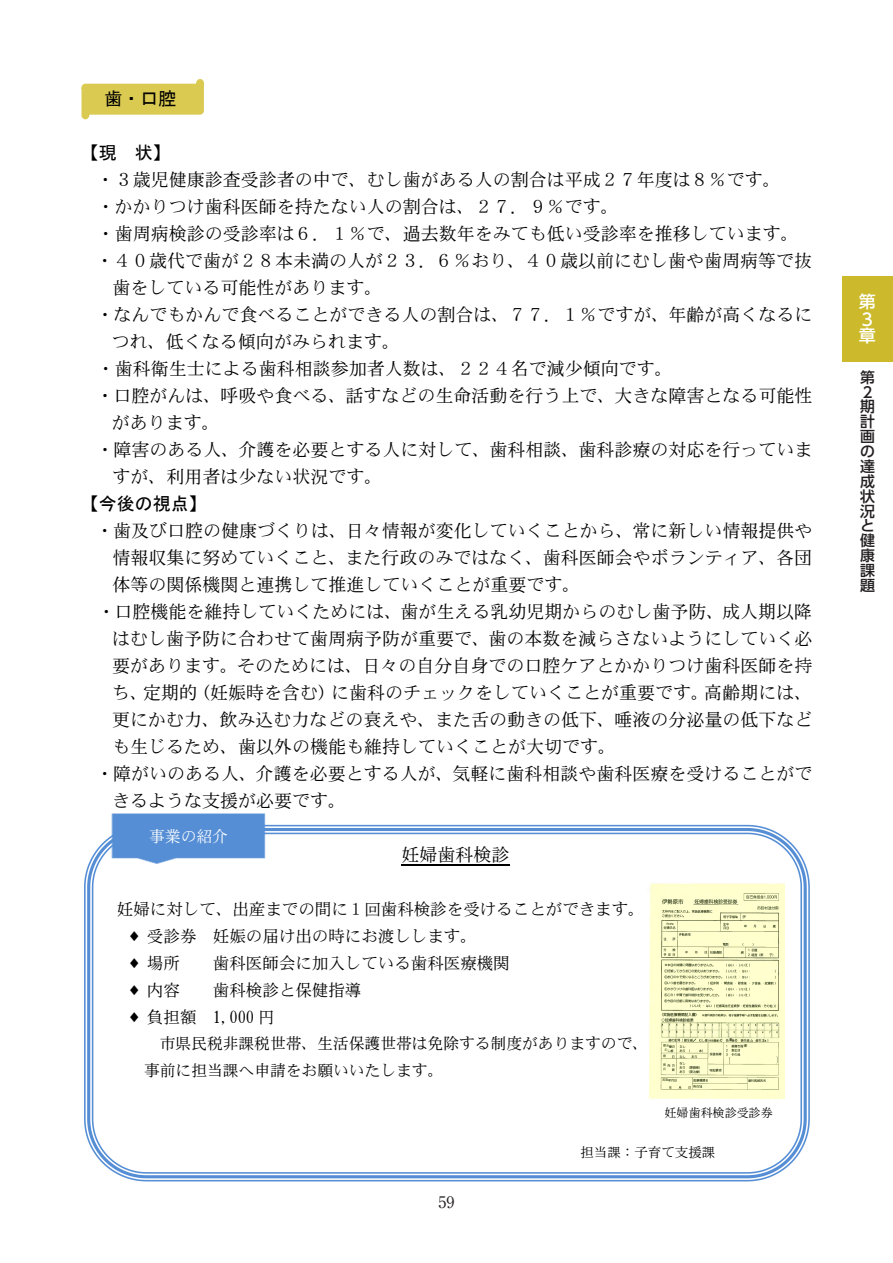
<style>
.page{position:relative;width:893px;height:1263px;background:#fff}
.page>*{position:absolute;margin:0;border:0;box-sizing:border-box;transform-origin:0 0}
.t1{font:18px "JSHS Mincho U W3 WIN RKSJ H";color:#000}
.t2{font:18px "MS Gothic";color:#000}
.t3{font:500 16.95px/17px "UD Shin Go Pro";color:#fff}
.t4{font:16.5px/27px "JSHS Mincho U W3 WIN RKSJ H";color:#000}
.t5{font:15.9px/27px "JSHS Mincho U W3 WIN RKSJ H";color:#000}
.t6{font:15.9px "JSHS Mincho U W3 WIN RKSJ H";color:#fff}
.t7{font:15.9px "Ryumin Pro";color:#231f20}
.t8{font:500 14.85px/14.9px "UD Shin Go Pro";color:#231f20}
.t9{font:13.5px "JSHS Mincho U W3 WIN RKSJ H";color:#000}
.t10{font:12px "JSHS Mincho U W3 WIN RKSJ H";color:#000}
.s1{font-family:"MS Mincho"}
</style>
<div class="page">
<svg style="left:81px;top:79px;width:123px;height:41px"></svg>
<svg style="left:84px;top:825px;width:726px;height:356px"></svg>
<svg style="left:112px;top:813px;width:153px;height:51px;background:#689ad9"></svg>
<div style="left:842px;top:276px;width:51px;height:85px;background:#ccba2c"></div>
<img style="left:646px;top:882px;width:138px;height:221px">
<img style="left:660px;top:895px;width:119px;height:193px">
<img style="left:660px;top:1042px;width:118px;height:48px">
<img style="left:744px;top:893px;width:35px;height:7px">
<p class="t2" style="left:104px;top:89px;width:73px">歯・口腔</p>
<p class="t2" style="left:81px;top:143px;width:92px">【現 状】</p>
<p class="t1" style="left:97px;top:170px;width:686px">・３歳児健康診査受診者の中で、むし歯がある人の割合は平成２７年度は８％です。</p>
<p class="t1" style="left:97px;top:197px;width:524px">・かかりつけ歯科医師を持たない人の割合は、２７．９％です。</p>
<p class="t1" style="left:97px;top:224px;width:704px">・歯周病検診の受診率は６．１％で、過去数年をみても低い受診率を推移しています。</p>
<p class="t1" style="left:96px;top:251px;width:718px">・４０歳代で歯が２８本未満の人が２３．６％おり、４０歳以前にむし歯や歯周病等で抜</p>
<p class="t1" style="left:112px;top:278px;width:271px">歯をしている可能性があります。</p>
<p class="t1" style="left:96px;top:305px;width:718px">・なんでもかんで食べることができる人の割合は、７７．１％ですが、年齢が高くなるに</p>
<p class="t1" style="left:112px;top:332px;width:289px">つれ、低くなる傾向がみられます。</p>
<p class="t1" style="left:97px;top:359px;width:577px">・歯科衛生士による歯科相談参加者人数は、２２４名で減少傾向です。</p>
<p class="t1" style="left:96px;top:386px;width:718px">・口腔がんは、呼吸や食べる、話すなどの生命活動を行う上で、大きな障害となる可能性</p>
<p class="t1" style="left:112px;top:414px;width:109px">があります。</p>
<p class="t1" style="left:96px;top:441px;width:718px">・障害のある人、介護を必要とする人に対して、歯科相談、歯科診療の対応を行っていま</p>
<p class="t1" style="left:112px;top:468px;width:271px">すが、利用者は少ない状況です。</p>
<p class="t2" style="left:81px;top:495px;width:127px">【今後の視点】</p>
<p class="t1" style="left:96px;top:522px;width:718px">・歯及び口腔の健康づくりは、日々情報が変化していくことから、常に新しい情報提供や</p>
<p class="t1" style="left:112px;top:549px;width:701px">情報収集に努めていくこと、また行政のみではなく、歯科医師会やボランティア、各団</p>
<p class="t1" style="left:112px;top:576px;width:470px">体等の関係機関と連携して推進していくことが重要です。</p>
<p class="t1" style="left:98px;top:603px;width:716px">・口腔機能を維持していくためには、歯が生える乳幼児期からのむし歯予防、成人期以降</p>
<p class="t1" style="left:112px;top:630px;width:702px">はむし歯予防に合わせて歯周病予防が重要で、歯の本数を減らさないようにしていく必</p>
<p class="t1" style="left:112px;top:657px;width:702px">要があります。そのためには、日々の自分自身での口腔ケアとかかりつけ歯科医師を<span class="s1">持</span></p>
<p class="t1" style="left:112px;top:684px;width:702px">ち、定期的（妊娠時を含む）に歯科のチェックをしていくことが重要です。高齢期には、</p>
<p class="t1" style="left:112px;top:711px;width:702px">更にかむ力、飲み込む力などの衰えや、また舌の動きの低下、唾液の分泌量の低下など</p>
<p class="t1" style="left:112px;top:738px;width:505px">も生じるため、歯以外の機能も維持していくことが大切です。</p>
<p class="t1" style="left:96px;top:765px;width:718px">・障がいのある人、介護を必要とする人が、気軽に歯科相談や歯科医療を受けることがで</p>
<p class="t1" style="left:112px;top:792px;width:235px">きるような支援が必要です。</p>
<p class="t1" style="left:401px;top:846px;width:109px">妊婦歯科検診</p>
<p class="t4" style="left:130px;top:895px;width:516px;text-indent:-13px">妊婦に対して、出産までの間に１回歯科検診を受けることができます。<span class="s1">♦</span> 受診券 妊娠の届け出の時にお渡しします。<br><span class="s1">♦</span> 場所</p>
<p class="t6" style="left:149px;top:828px;width:81px">事業の紹介</p>
<p class="t4" style="left:213px;top:949px;width:298px">歯科医師会に加入している歯科医療機関</p>
<p class="t4" style="left:130px;top:976px;width:233px;text-indent:83px">歯科検診と保健指導<span class="s1">♦</span> 負担額 1,000 円</p>
<p class="t5" style="left:144px;top:1030px;width:506px;text-indent:16px">市県民税非課税世帯、生活保護世帯は免除する制度がありますので、事前に担当課へ申請をお願いいたします。</p>
<p class="t4" style="left:130px;top:976px;width:51px"><span class="s1">♦</span> 内容</p>
<p class="t10" style="left:664px;top:1107px;width:110px">妊婦歯科検診受診券</p>
<p class="t7" style="left:438px;top:1190px;width:17px">59</p>
<p class="t9" style="left:580px;top:1145px;width:136px">担当課：子育て支援課</p>
<p class="t3" style="left:859px;top:293px;width:18px">第<br>３章</p>
<p class="t8" style="left:860px;top:369px;width:16px">第<br>２期計画の達成状況と健康課題</p>
</div>
